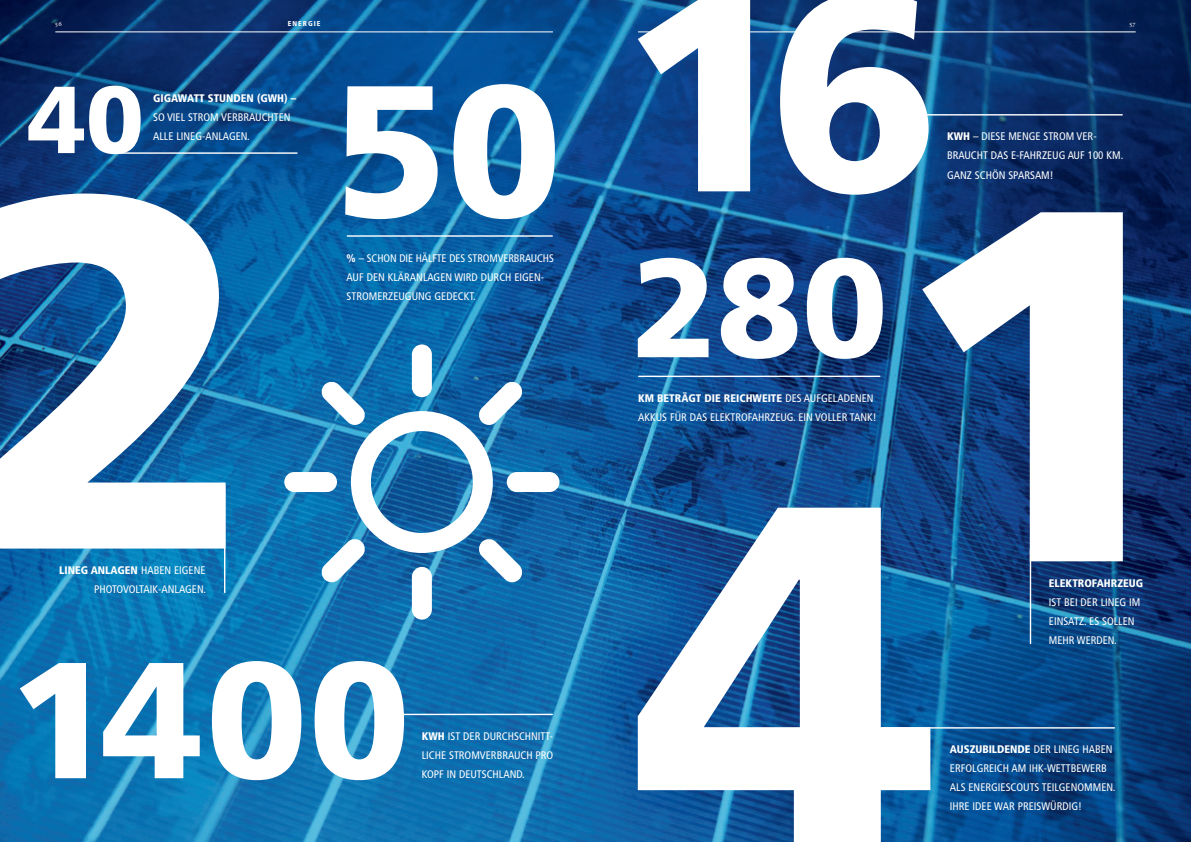
<style>
.page{position:relative;width:1191px;height:842px;background:#fff}
.page>*{position:absolute;margin:0;border:0;box-sizing:border-box;transform-origin:0 0}
.t1{font:900 500px "Frutiger";color:#fff}
.t2{font:900 280px "Frutiger";color:#fff}
.t3{font:900 187px "Frutiger";color:#fff}
.t4{font:900 165px "Frutiger";color:#fff}
.t5{font:900 140px "Frutiger";color:#fff}
.t6{font:900 95px "Frutiger";color:#fff}
.t7{font:condensed 11px/19.1px "Frutiger";color:#fff}
.t8{font:900 condensed 11px "Frutiger";color:#fff}
.t9{font:900 condensed 7px "Frutiger";letter-spacing:.15em;color:#fff}
.t10{font:7px "Minion Pro";color:#fff}
.s1{font-weight:900}
</style>
<div class="page">
<img style="left:0;top:0;width:1191px;height:842px">
<hr style="left:55px;top:32px;width:498px;height:1px;background:#fff">
<hr style="left:638px;top:32px;width:497px;height:1px;background:#fff">
<hr style="left:894px;top:114px;width:228px;height:2px;background:#fff">
<hr style="left:639px;top:376px;width:240px;height:1px;background:#fff">
<hr style="left:881px;top:727px;width:233px;height:2px;background:#fff">
<hr style="left:347px;top:235px;width:205px;height:2px;background:#fff">
<div style="left:507px;top:472px;width:52px;height:20px;background:#fff;border-radius:10px"></div>
<div style="left:412px;top:567px;width:20px;height:53px;background:#fff;border-radius:10px"></div>
<div style="left:284px;top:472px;width:53px;height:20px;background:#fff;border-radius:10px"></div>
<svg style="left:321px;top:381px;width:202px;height:201px"></svg>
<div style="left:412px;top:344px;width:20px;height:53px;background:#fff;border-radius:10px"></div>
<hr style="left:114px;top:152px;width:183px;height:2px;background:#fff">
<hr style="left:224px;top:485px;width:1px;height:107px;background:#fff">
<hr style="left:396px;top:714px;width:156px;height:1px;background:#fff">
<hr style="left:1029px;top:549px;width:2px;height:94px;background:#fff">
<h2 class="t2" style="left:619px;top:-76px;width:322px">16</h2>
<p class="t10" style="left:55px;top:19px;width:8px">56</p>
<p class="t9" style="left:288px;top:19px;width:34px">ENERGIE</p>
<p class="t10" style="left:1129px;top:19px;width:8px">57</p>
<h3 class="t3" style="left:332px;top:38px;width:230px">50</h3>
<h3 class="t6" style="left:28px;top:62px;width:118px">40</h3>
<p class="t8" style="left:153px;top:92px;width:145px">GIGAWATT STUNDEN (GWH) –</p>
<p class="t7" style="left:153px;top:108px;width:139px">SO VIEL STROM VERBRAUCHTEN<br>ALLE LINEG-ANLAGEN.</p>
<p class="t7" style="left:947px;top:127px;width:178px"><span class="s1">KWH</span> – DIESE MENGE STROM VER-<br>BRAUCHT DAS E-FAHRZEUG AUF 100 KM.<br>GANZ SCHÖN SPARSAM!</p>
<h1 class="t1" style="left:-48px;top:72px;width:308px">2</h1>
<h1 class="t1" style="left:889px;top:84px;width:308px">1</h1>
<p class="t8" style="left:1049px;top:576px;width:96px">ELEKTROFAHRZEUG</p>
<p class="t7" style="left:1049px;top:593px;width:93px">IST BEI DER LINEG IM<br>EINSATZ. ES SOLLEN<br>MEHR WERDEN.</p>
<p class="t7" style="left:347px;top:248px;width:209px"><span class="s1">%</span> – SCHON DIE HÄLFTE DES STROMVERBRAUCHS<br>AUF DEN KLÄRANLAGEN WIRD DURCH EIGEN-<br>STROMERZEUGUNG GEDECKT.</p>
<h3 class="t5" style="left:632px;top:224px;width:257px">280</h3>
<p class="t7" style="left:638px;top:389px;width:240px"><span class="s1">KM BETRÄGT DIE REICHWEITE</span> DES AUFGELADENEN<br>AKKUS FÜR DAS ELEKTROFAHRZEUG. EIN VOLLER TANK!</p>
<h1 class="t1" style="left:634px;top:380px;width:307px">4</h1>
<p class="t7" style="left:59px;top:561px;width:148px;text-align:right"><span class="s1">LINEG ANLAGEN</span> HABEN EIGENE<br>PHOTOVOLTAIK-ANLAGEN.</p>
<h3 class="t4" style="left:9px;top:621px;width:402px">1400</h3>
<p class="t7" style="left:422px;top:727px;width:133px;text-align:justify"><span class="s1">KWH</span> IST DER DURCHSCHNITT-LICHE STROMVERBRAUCH PRO KOPF IN DEUTSCHLAND.</p>
<p class="t7" style="left:950px;top:739px;width:167px"><span class="s1">AUSZUBILDENDE</span> DER LINEG HABEN<br>ERFOLGREICH AM IHK-WETTBEWERB<br>ALS ENERGIESCOUTS TEILGENOMMEN.<br>IHRE IDEE WAR PREISWÜRDIG!</p>
</div>
